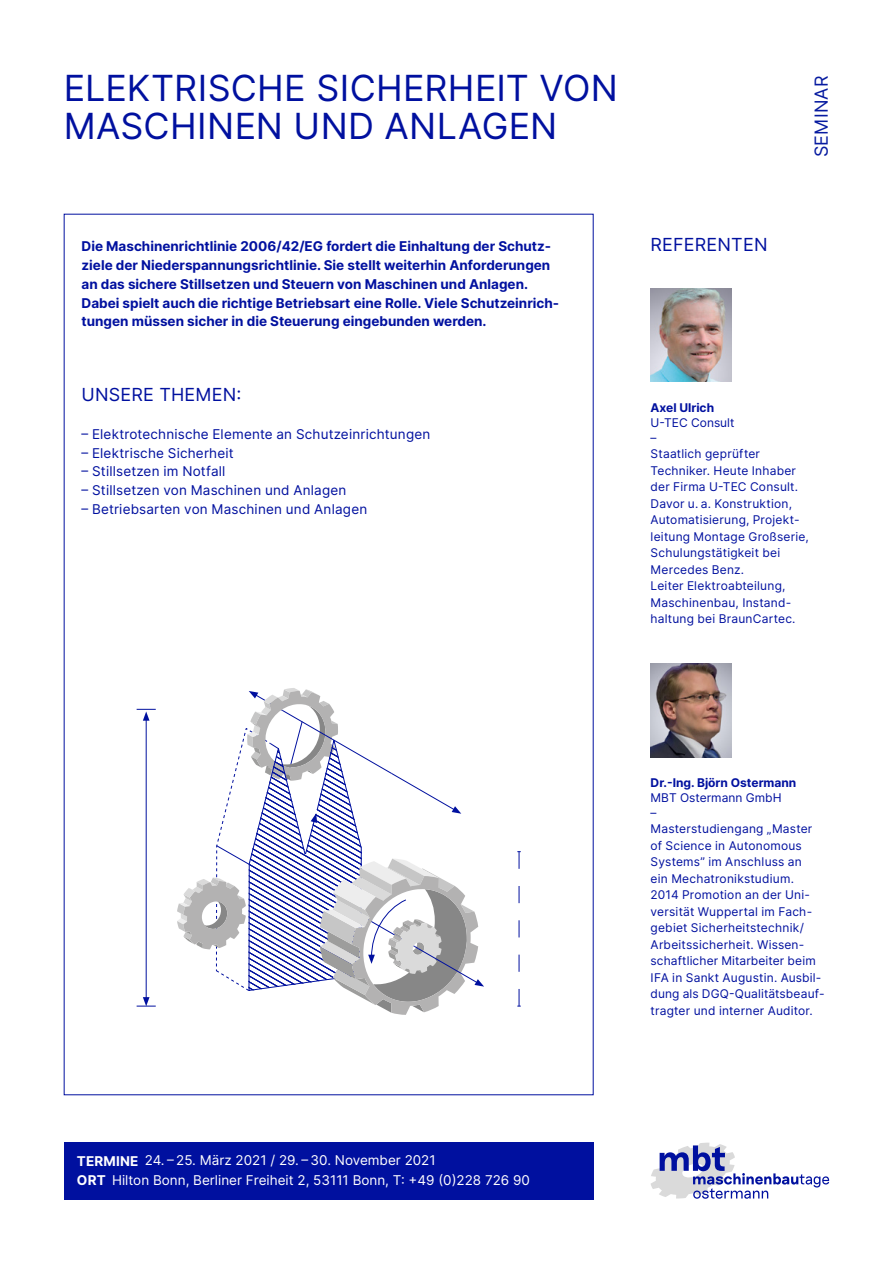
<style>
.page{position:relative;width:893px;height:1263px;background:#fff}
.page>*{position:absolute;margin:0;border:0;box-sizing:border-box;transform-origin:0 0}
.t1{font:36px/37.5px "Inter";letter-spacing:.01em;color:#00109f}
.t2{font:18px "Inter";letter-spacing:.01em;color:#00109f}
.t3{font:18px "Inter";letter-spacing:.01em;color:#071ba0}
.t4{font:700 13.5px/18.8px "Inter";color:#00109f}
.t5{font:13.5px "Inter";letter-spacing:.015em;color:#00109f}
.t6{font:13.5px/20.2px "Inter";color:#fff}
.t7{font:12px/16.5px "Inter";letter-spacing:.02em;color:#00109f}
.t8{font:700 12px "Inter";color:#00109f}
.t9{font:12px/15px "Inter";color:#00109f}
.s1{font-weight:700}
</style>
<div class="page">
<img style="left:651px;top:289px;width:80px;height:92px">
<hr style="left:146px;top:718px;width:1px;height:281px;background:#00109f">
<svg style="left:137px;top:997px;width:19px;height:10px"></svg>
<svg style="left:137px;top:709px;width:19px;height:12px"></svg>
<svg style="left:177px;top:688px;width:307px;height:327px"></svg>
<svg style="left:517px;top:851px;width:4px;height:156px"></svg>
<div style="left:64px;top:1142px;width:529px;height:57px;background:#00109f"></div>
<svg style="left:651px;top:1142px;width:178px;height:57px"></svg>
<img style="left:651px;top:664px;width:80px;height:94px">
<h1 class="t1" style="left:64px;top:69px;width:555px">ELEKTRISCHE SICHERHEIT VON<br>MASCHINEN UND ANLAGEN</h1>
<p class="t4" style="left:82px;top:237px;width:479px">Die Maschinenrichtlinie 2006/42/EG fordert die Einhaltung der Schutz&shy;ziele der Niederspannungsrichtlinie. Sie stellt weiterhin Anforderungen an das sichere Stillsetzen und Steuern von Maschinen und Anlagen.<br>Dabei spielt auch die richtige Betriebsart eine Rolle. Viele Schutzeinrich&shy;tungen müssen sicher in die Steuerung eingebunden werden.</p>
<h2 class="t2" style="left:82px;top:382px;width:161px">UNSERE THEMEN:</h2>
<p class="t5" style="left:82px;top:424px;width:350px">– Elektrotechnische Elemente an Schutzeinrichtungen</p>
<p class="t5" style="left:82px;top:443px;width:154px">– Elektrische Sicherheit</p>
<p class="t5" style="left:82px;top:462px;width:145px">– Stillsetzen im Notfall</p>
<p class="t5" style="left:82px;top:480px;width:266px">– Stillsetzen von Maschinen und Anlagen</p>
<p class="t5" style="left:82px;top:499px;width:287px">– Betriebsarten von Maschinen und Anlagen</p>
<h2 class="t2" style="left:650px;top:232px;width:119px">REFERENTEN</h2>
<h2 class="t3" style="left:808px;top:157px;width:83px;rotate:-90deg">SEMINAR</h2>
<p class="t8" style="left:651px;top:399px;width:65px">Axel Ulrich</p>
<p class="t9" style="left:651px;top:415px;width:85px">U-TEC Consult –</p>
<p class="t7" style="left:651px;top:445px;width:160px">Staatlich geprüfter<br>Techniker. Heute Inhaber der Firma U-TEC Consult.<br>Davor u. a. Konstruktion,<br>Automatisierung, Projekt&shy;leitung Montage Großserie,<br>Schulungstätigkeit bei<br>Mercedes Benz.<br>Leiter Elektroabteilung,<br>Maschinenbau, Instand&shy;haltung bei BraunCartec.</p>
<p class="t6" style="left:77px;top:1149px;width:454px"><span class="s1">TERMINE</span> 24. – 25. März 2021 / 29. – 30. November 2021<br><span class="s1">ORT</span> Hilton Bonn, Berliner Freiheit 2, 53111 Bonn, T: +49 (0)228 726 90</p>
<p class="t8" style="left:651px;top:774px;width:147px">Dr.-Ing. Björn Ostermann</p>
<p class="t9" style="left:651px;top:790px;width:132px">MBT Ostermann GmbH –</p>
<p class="t7" style="left:651px;top:820px;width:175px">Masterstudiengang „Master of Science in Autonomous<br>Systems” im Anschluss an<br>ein Mechatronikstudium.<br>2014 Promotion an der Uni&shy;versität Wuppertal im Fach&shy;gebiet Sicherheitstechnik/<br>Arbeitssicherheit. Wissen&shy;schaftlicher Mitarbeiter beim<br>IFA in Sankt Augustin. Ausbil&shy;dung als DGQ-Qualitätsbeauf&shy;tragter und interner Auditor.</p>
</div>
